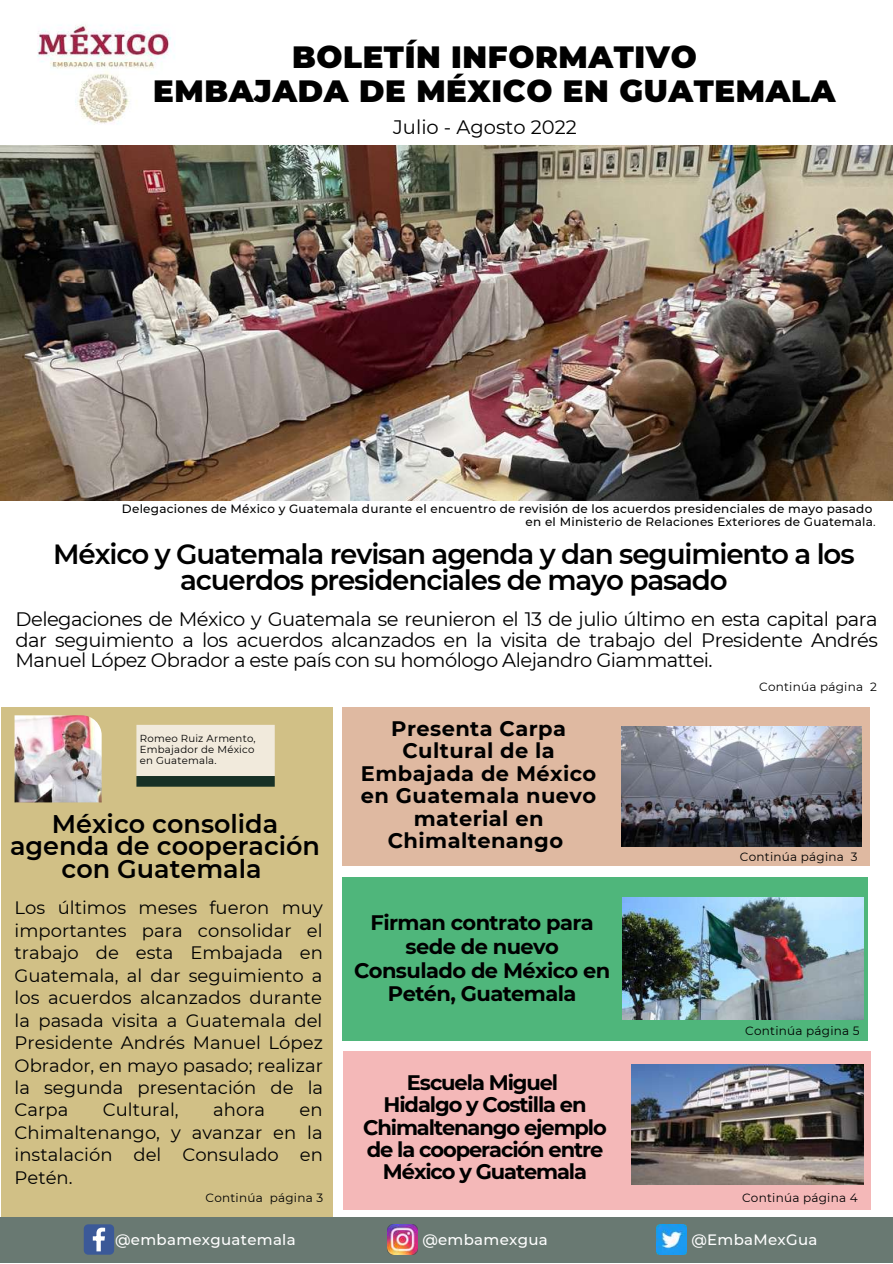
<style>
.page{position:relative;width:893px;height:1264px;background:#fff}
.page>*{position:absolute;margin:0;border:0;box-sizing:border-box;transform-origin:0 0}
.t1{font:900 30.75px/33.8px "Montserrat";letter-spacing:.02em;color:#000;text-align:center}
.t2{font:600 27.75px/25.8px "Montserrat";letter-spacing:-.04em;color:#000;text-align:center}
.t3{font:600 25.5px/22.5px "Montserrat";color:#000;text-align:center}
.t4{font:700 21px/22.5px "Montserrat";letter-spacing:-.05em;color:#000;text-align:center}
.t5{font:700 21px/22.5px "Montserrat";letter-spacing:.02em;color:#000;text-align:center}
.t6{font:700 21px/23.5px "Montserrat";letter-spacing:-.025em;color:#000;text-align:center}
.t7{font:19.5px/20.2px "Montserrat";letter-spacing:-.025em;color:#000;text-align:justify}
.t8{font:19.5px "Montserrat";color:#000}
.t9{font:18px/22.5px "Montserrat";color:#000;text-align:justify}
.t10{font:500 15px "Montserrat";letter-spacing:.02em;color:#fff}
.t11{font:500 12px/13px "Montserrat";letter-spacing:.02em;color:#000;text-align:right}
.t12{font:12px "Montserrat";letter-spacing:.02em;color:#000}
.t13{font:10.2px/10.9px "Montserrat";letter-spacing:.02em;color:#000}
.s1{font-weight:400}
</style>
<div class="page">
<div style="left:0;top:1217px;width:892px;height:45px;background:#697972"></div>
<svg style="left:84px;top:1224px;width:30px;height:30px"></svg>
<img style="left:387px;top:1224px;width:30px;height:30px">
<img style="left:656px;top:1224px;width:30px;height:30px">
<img style="left:37px;top:24px;width:138px;height:100px">
<div style="left:1px;top:707px;width:331px;height:509px;background:#d1c086"></div>
<div style="left:342px;top:707px;width:527px;height:159px;background:#dfb9a1"></div>
<div style="left:342px;top:877px;width:525px;height:163px;background:#4fb67b"></div>
<div style="left:343px;top:1051px;width:527px;height:158px;background:#f4b8b8"></div>
<img style="left:15px;top:715px;width:87px;height:87px">
<svg style="left:136px;top:724px;width:139px;height:62px;background:#cdcbbd"></svg>
<img style="left:1px;top:146px;width:891px;height:354px">
<img style="left:621px;top:726px;width:240px;height:120px">
<img style="left:622px;top:897px;width:241px;height:122px">
<img style="left:631px;top:1064px;width:232px;height:120px">
<h1 class="t1" style="left:153px;top:40px;width:683px">BOLETÍN INFORMATIVO<br>EMBAJADA DE MÉXICO EN GUATEMALA</h1>
<p class="t8" style="left:393px;top:115px;width:185px">Julio - Agosto 2022</p>
<p class="t11" style="left:122px;top:502px;width:755px">Delegaciones de México y Guatemala durante el encuentro de revisión de los acuerdos presidenciales de mayo pasado en el Ministerio de Relaciones Exteriores de Guatemala<span class="s1">.</span></p>
<h2 class="t2" style="left:53px;top:541px;width:802px">México y Guatemala revisan agenda y dan seguimiento a los acuerdos presidenciales de mayo pasado</h2>
<p class="t7" style="left:16px;top:609px;width:863px">Delegaciones de México y Guatemala se reunieron el 13 de julio último en esta capital para dar seguimiento a los acuerdos alcanzados en la visita de trabajo del Presidente Andrés Manuel López Obrador a este país con su homólogo Alejandro Giammattei.</p>
<p class="t13" style="left:140px;top:732px;width:117px">Romeo Ruiz Armento,<br>Embajador de México en Guatemala.</p>
<h3 class="t3" style="left:10px;top:812px;width:311px">México consolida agenda de cooperación con Guatemala</h3>
<p class="t9" style="left:15px;top:896px;width:310px">Los últimos meses fueron muy importantes para consolidar el trabajo de esta Embajada en Guatemala, al dar seguimiento a los acuerdos alcanzados durante la pasada visita a Guatemala del Presidente Andrés Manuel López Obrador, en mayo pasado; realizar la segunda presentación de la Carpa</p>
<p class="t9" style="left:103px;top:1098px;width:78px">Cultural,</p>
<p class="t9" style="left:213px;top:1098px;width:54px">ahora</p>
<p class="t9" style="left:15px;top:1098px;width:310px;text-indent:285px">en Chimaltenango, y avanzar en la instalación del Consulado en Petén.</p>
<p class="t12" style="left:205px;top:1189px;width:119px">Continúa página 3</p>
<p class="t5" style="left:361px;top:716px;width:237px">Presenta Carpa<br>Cultural de la<br>Embajada de México en Guatemala nuevo material en<br>Chimaltenango</p>
<p class="t6" style="left:354px;top:911px;width:258px">Firman contrato para sede de nuevo<br>Consulado de México en<br>Petén, Guatemala</p>
<p class="t4" style="left:363px;top:1070px;width:245px">Escuela Miguel<br>Hidalgo y Costilla en<br>Chimaltenango ejemplo de la cooperación entre<br>México y Guatemala</p>
<p class="t12" style="left:759px;top:679px;width:119px">Continúa página 2</p>
<p class="t12" style="left:739px;top:849px;width:119px">Continúa página 3</p>
<p class="t12" style="left:745px;top:1023px;width:116px">Continúa página 5</p>
<p class="t12" style="left:742px;top:1189px;width:117px">Continúa página 4</p>
<p class="t10" style="left:115px;top:1230px;width:182px">@embamexguatemala</p>
<p class="t10" style="left:691px;top:1230px;width:127px">@EmbaMexGua</p>
<p class="t10" style="left:422px;top:1230px;width:127px">@embamexgua</p>
</div>
